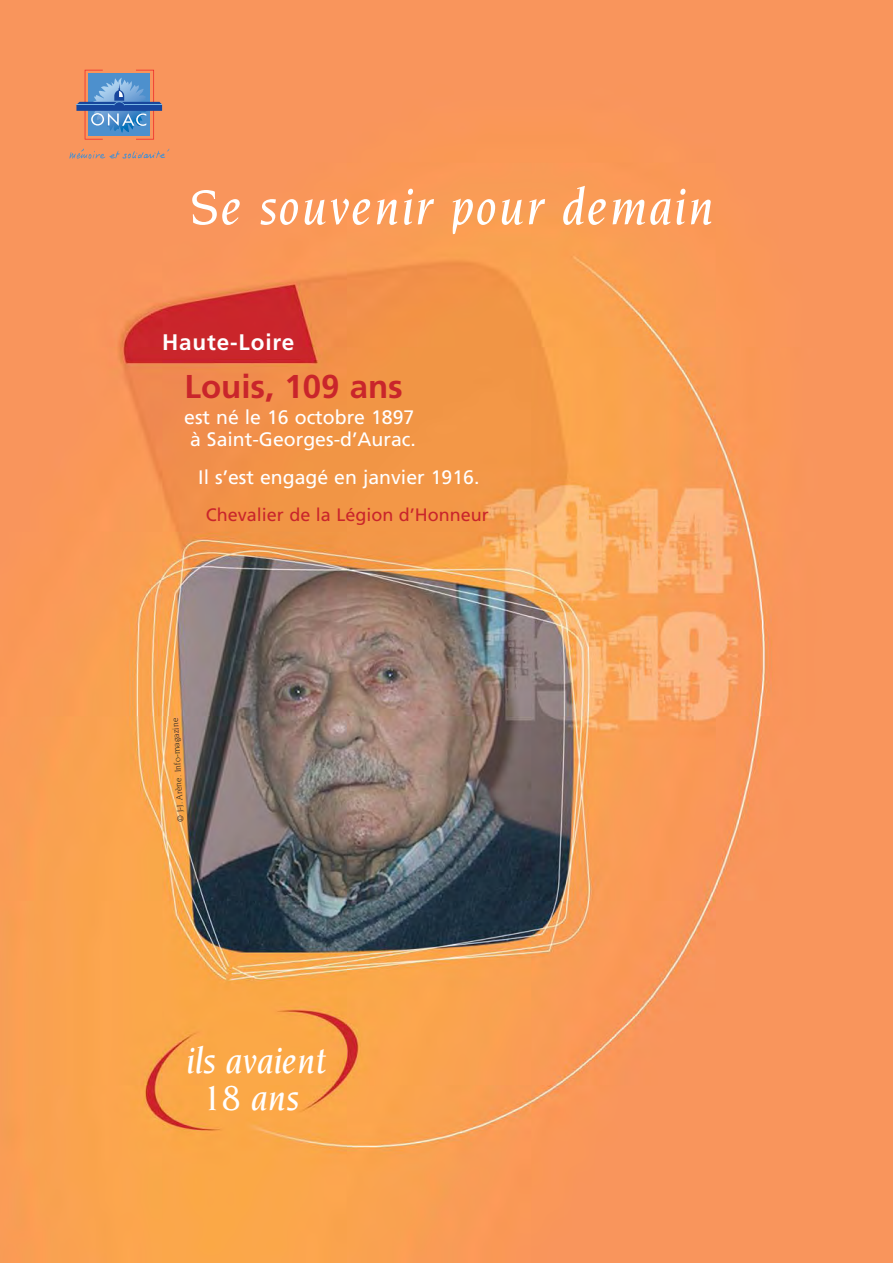
<style>
.page{position:relative;width:893px;height:1263px;background:#fff}
.page>*{position:absolute;margin:0;border:0;box-sizing:border-box;transform-origin:0 0}
.t1{font:italic 500 52.5px "Novarese";letter-spacing:.035em;color:#fff}
.t2{font:italic 500 37.5px/37.5px "Novarese";color:#fff;text-align:center}
.t3{font:700 33px "Frutiger";color:#c9252b}
.t4{font:700 22.5px "Frutiger";letter-spacing:.04em;color:#fff}
.t5{font:19.5px/22.5px "Frutiger";color:#fff;text-align:center}
.t6{font:18px "Frutiger";color:#c9252b}
.t7{font:9px "Novarese";color:#231f20}
</style>
<div class="page">
<img style="left:0;top:0;width:893px;height:1263px">
<svg style="left:69px;top:149px;width:100px;height:10px"></svg>
<svg style="left:76px;top:70px;width:86px;height:70px"></svg>
<hr style="left:76px;top:105px;width:38px;height:1px;background:#77b6e4">
<hr style="left:124px;top:105px;width:38px;height:1px;background:#77b6e4">
<h1 class="t1" style="left:190px;top:186px;width:525px">Se souvenir pour demain</h1>
<p class="t4" style="left:162px;top:333px;width:134px">Haute-Loire</p>
<h3 class="t3" style="left:185px;top:373px;width:220px">Louis, 109 ans</h3>
<p class="t5" style="left:184px;top:407px;width:233px">est né le 16 octobre 1897 à Saint-Georges-d’Aurac.</p>
<p class="t5" style="left:198px;top:467px;width:283px">Il s’est engagé en janvier 1916.</p>
<p class="t6" style="left:206px;top:508px;width:285px">Chevalier de la Légion d’Honneur</p>
<p class="t7" style="left:177px;top:822px;width:106px;rotate:-93deg">© J-J. Arène. Info-magazine</p>
<h2 class="t2" style="left:186px;top:1044px;width:141px">ils avaient<br>18 ans</h2>
</div>
